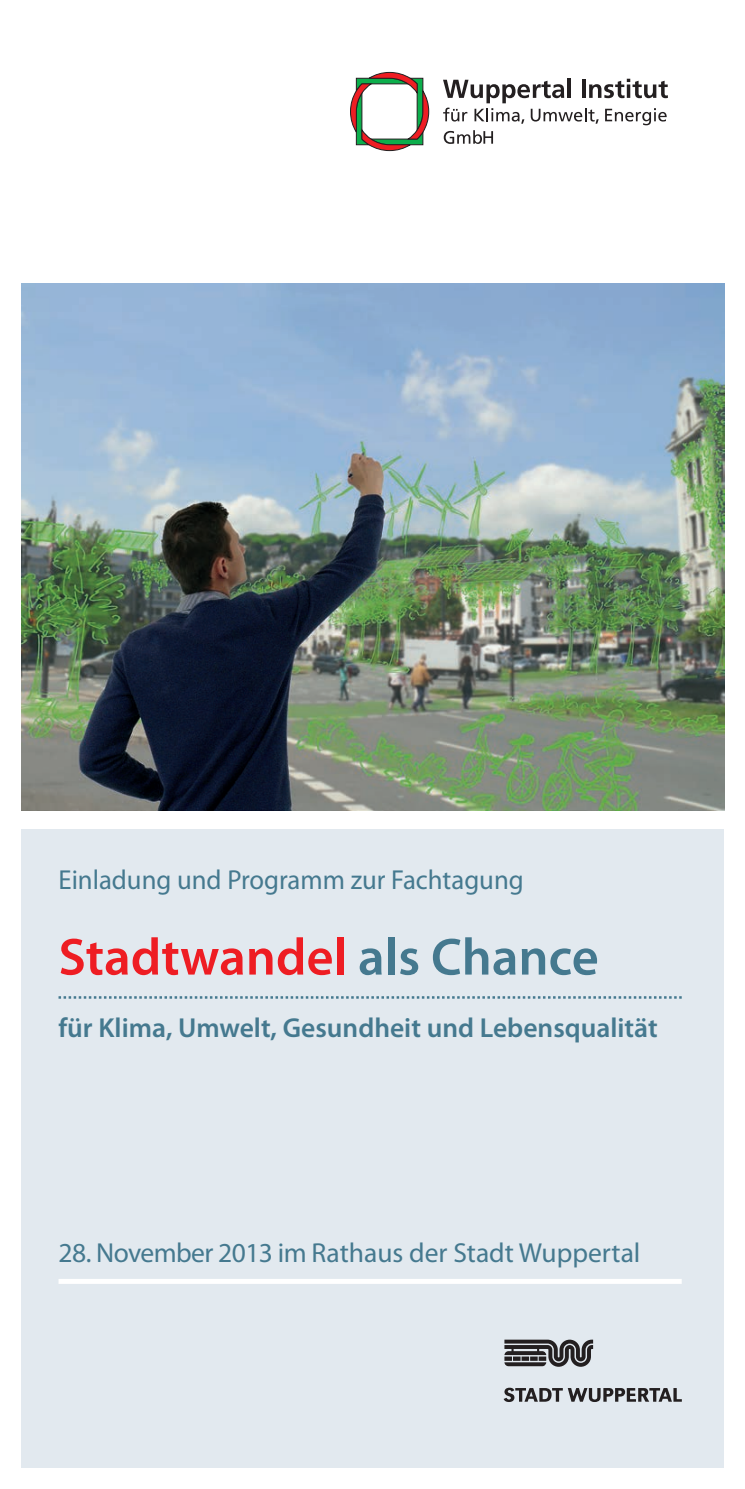
<style>
.page{position:relative;width:745px;height:1489px;background:#fff}
.page>*{position:absolute;margin:0;border:0;box-sizing:border-box;transform-origin:0 0}
.t1{font:600 52.5px "Myriad Pro";color:#ee1d23}
.t2{font:27.5px "Myriad Pro";color:#45798f}
.t3{font:600 27.5px "Myriad Pro";color:#45798f}
.s1{color:#45798f}
</style>
<div class="page">
<div style="left:21px;top:829px;width:702px;height:638px;background:#e2e9ef"></div>
<img style="left:22px;top:283px;width:701px;height:527px">
<div style="left:58px;top:1278px;width:623px;height:5px;background:#fff"></div>
<svg style="left:58px;top:996px;width:623px;height:2px"></svg>
<hr style="left:567px;top:78px;width:3px;height:20px;background:#231f20">
<svg style="left:443px;top:79px;width:224px;height:65px"></svg>
<svg style="left:350px;top:71px;width:79px;height:80px"></svg>
<svg style="left:504px;top:1339px;width:88px;height:27px"></svg>
<svg style="left:503px;top:1387px;width:178px;height:14px"></svg>
<p class="t2" style="left:58px;top:862px;width:466px">Einladung und Programm zur Fachtagung</p>
<h1 class="t1" style="left:58px;top:923px;width:541px">Stadtwandel <span class="s1">als Chance</span></h1>
<p class="t3" style="left:58px;top:1009px;width:600px">für Klima, Umwelt, Gesundheit und Lebensqualität</p>
<p class="t2" style="left:58px;top:1235px;width:583px">28. November 2013 im Rathaus der Stadt Wuppertal</p>
</div>
